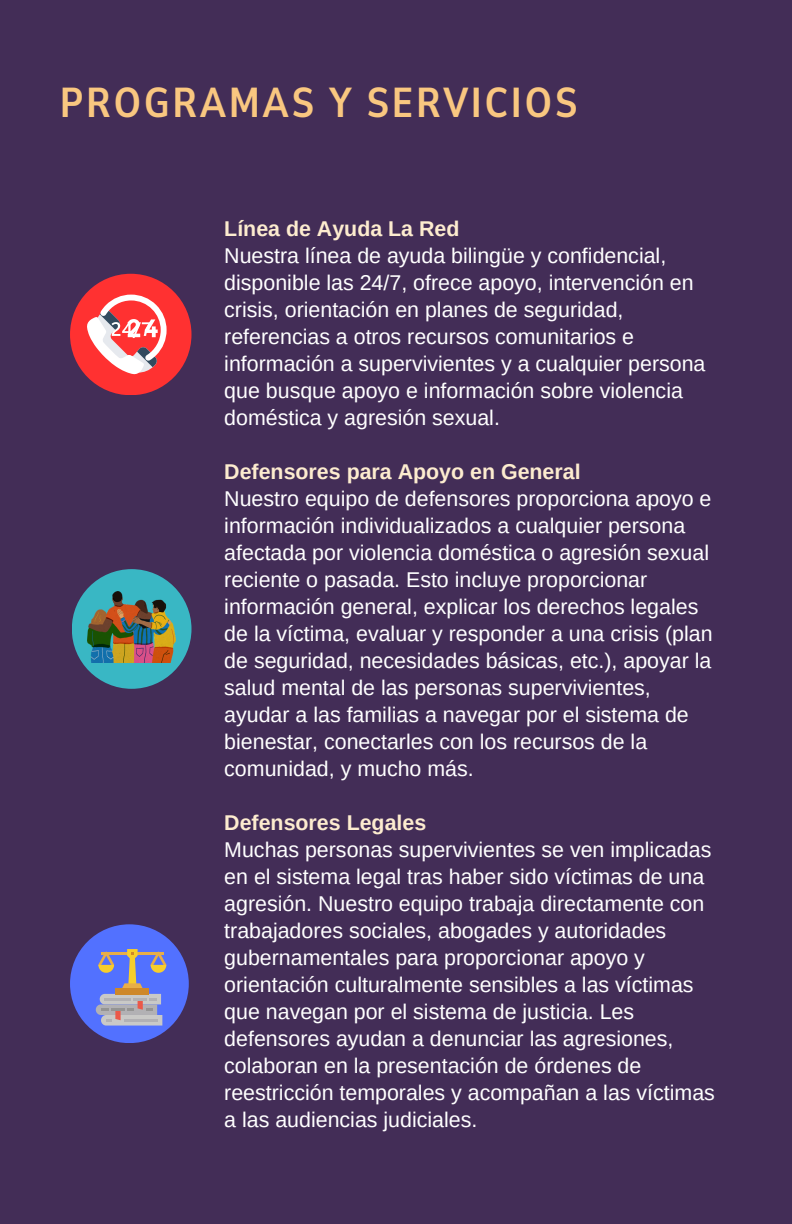
<style>
.page{position:relative;width:792px;height:1224px;background:#432d57}
.page>*{position:absolute;margin:0;border:0;box-sizing:border-box;transform-origin:0 0}
.t1{font:700 41.6px "Nunito Sans 10 pt Condensed";letter-spacing:.06em;color:#f9c780}
.t2{font:21.4px/27px "Arimo";color:#fff}
.t3{font:700 21.4px "Arimo";color:#fdeccf}
</style>
<div class="page">
<div style="left:70px;top:274px;width:122px;height:121px;background:#ff3131;border-radius:50%"></div>
<div style="left:70px;top:924px;width:119px;height:119px;background:#5271ff;border-radius:50%"></div>
<svg style="left:96px;top:949px;width:70px;height:77px"></svg>
<div style="left:72px;top:569px;width:120px;height:120px;background:#39b7c4;border-radius:50%"></div>
<img style="left:87px;top:592px;width:89px;height:70px">
<svg style="left:79px;top:281px;width:107px;height:107px"></svg>
<p class="t1" style="left:60px;top:75px;width:519px">PROGRAMAS Y SERVICIOS</p>
<h1 class="t3" style="left:224px;top:216px;width:237px">Línea de Ayuda La Red</h1>
<p class="t2" style="left:224px;top:242px;width:483px">Nuestra línea de ayuda bilingüe y confidencial, disponible las 24/7, ofrece apoyo, intervención en crisis, orientación en planes de seguridad, referencias a otros recursos comunitarios e información a supervivientes y a cualquier persona que busque apoyo e información sobre violencia doméstica y agresión sexual.</p>
<p class="t3" style="left:224px;top:459px;width:358px">Defensores para Apoyo en General</p>
<p class="t2" style="left:224px;top:485px;width:490px">Nuestro equipo de defensores proporciona apoyo e información individualizados a cualquier persona afectada por violencia doméstica o agresión sexual reciente o pasada. Esto incluye proporcionar información general, explicar los derechos legales de la víctima, evaluar y responder a una crisis (plan de seguridad, necesidades básicas, etc.), apoyar la salud mental de las personas supervivientes, ayudar a las familias a navegar por el sistema de bienestar, conectarles con los recursos de la comunidad, y mucho más.</p>
<p class="t3" style="left:224px;top:810px;width:203px">Defensores Legales</p>
<p class="t2" style="left:224px;top:836px;width:492px">Muchas personas supervivientes se ven implicadas en el sistema legal tras haber sido víctimas de una agresión. Nuestro equipo trabaja directamente con trabajadores sociales, abogades y autoridades gubernamentales para proporcionar apoyo y orientación culturalmente sensibles a las víctimas que navegan por el sistema de justicia. Les defensores ayudan a denunciar las agresiones, colaboran en la presentación de órdenes de reestricción temporales y acompañan a las víctimas a las audiencias judiciales.</p>
</div>
